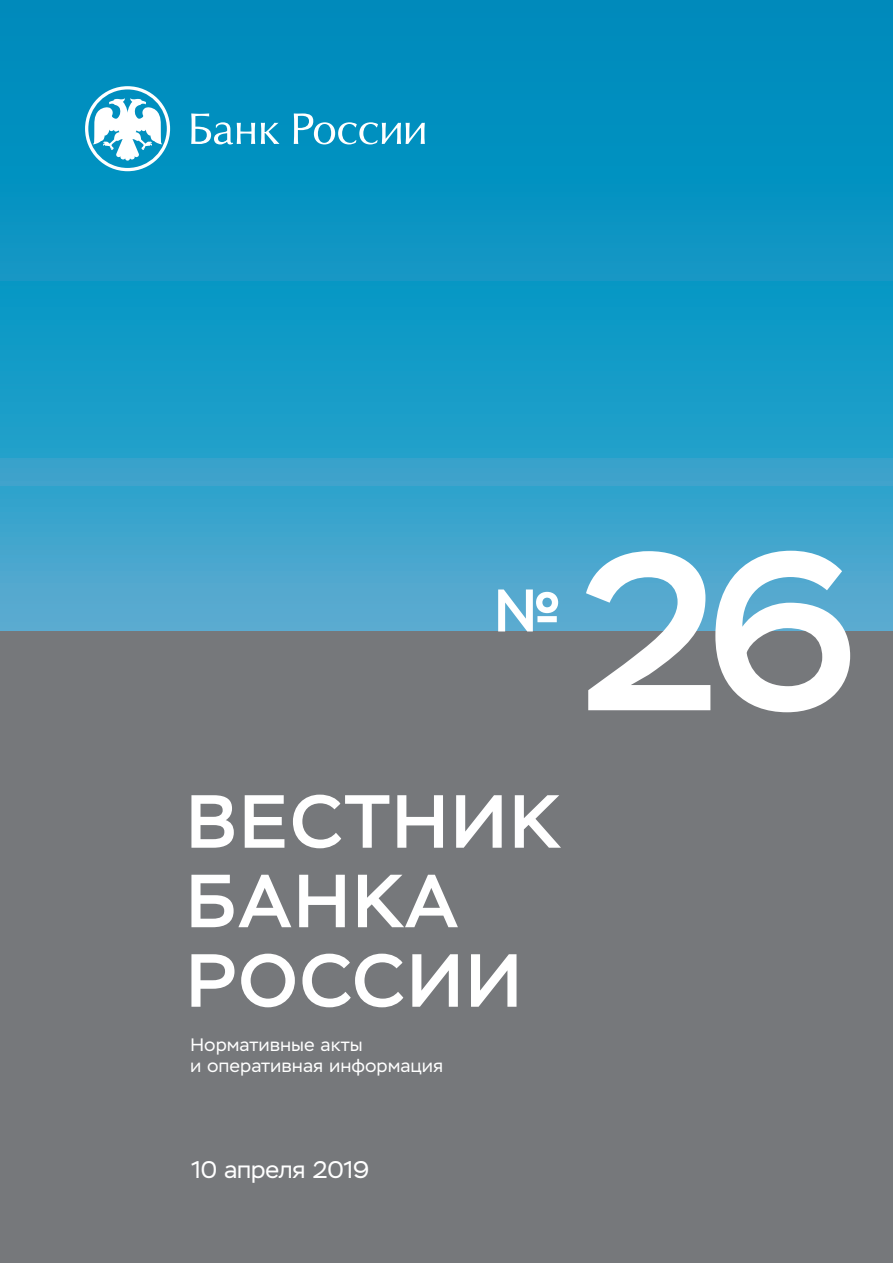
<style>
.page{position:relative;width:893px;height:1263px;background:#fff}
.page>*{position:absolute;margin:0;border:0;box-sizing:border-box;transform-origin:0 0}
.t1{font:500 225px "Stem";color:#fff}
.t2{font:500 75px/79.5px "Stem";letter-spacing:.035em;color:#fff}
.t3{font:500 60px "Stem";color:#fff}
.t4{font:24px "Stem";color:#fff}
.t5{font:18px/21.6px "Stem Text";color:#fff}
</style>
<div class="page">
<svg style="left:0;top:0;width:893px;height:631px"></svg>
<div style="left:0;top:631px;width:893px;height:632px;background:#76787b"></div>
<svg style="left:85px;top:86px;width:85px;height:85px"></svg>
<svg style="left:191px;top:113px;width:64px;height:31px"></svg>
<svg style="left:261px;top:123px;width:18px;height:21px"></svg>
<svg style="left:294px;top:113px;width:131px;height:31px"></svg>
<h3 class="t3" style="left:494px;top:574px;width:70px">№</h3>
<h1 class="t1" style="left:579px;top:494px;width:279px">26</h1>
<h2 class="t2" style="left:186px;top:782px;width:376px">ВЕСТНИК<br>БАНКА<br>РОССИИ</h2>
<p class="t5" style="left:190px;top:1034px;width:255px">Нормативные акты<br>и оперативная информация</p>
<h3 class="t4" style="left:191px;top:1156px;width:179px">10 апреля 2019</h3>
</div>
